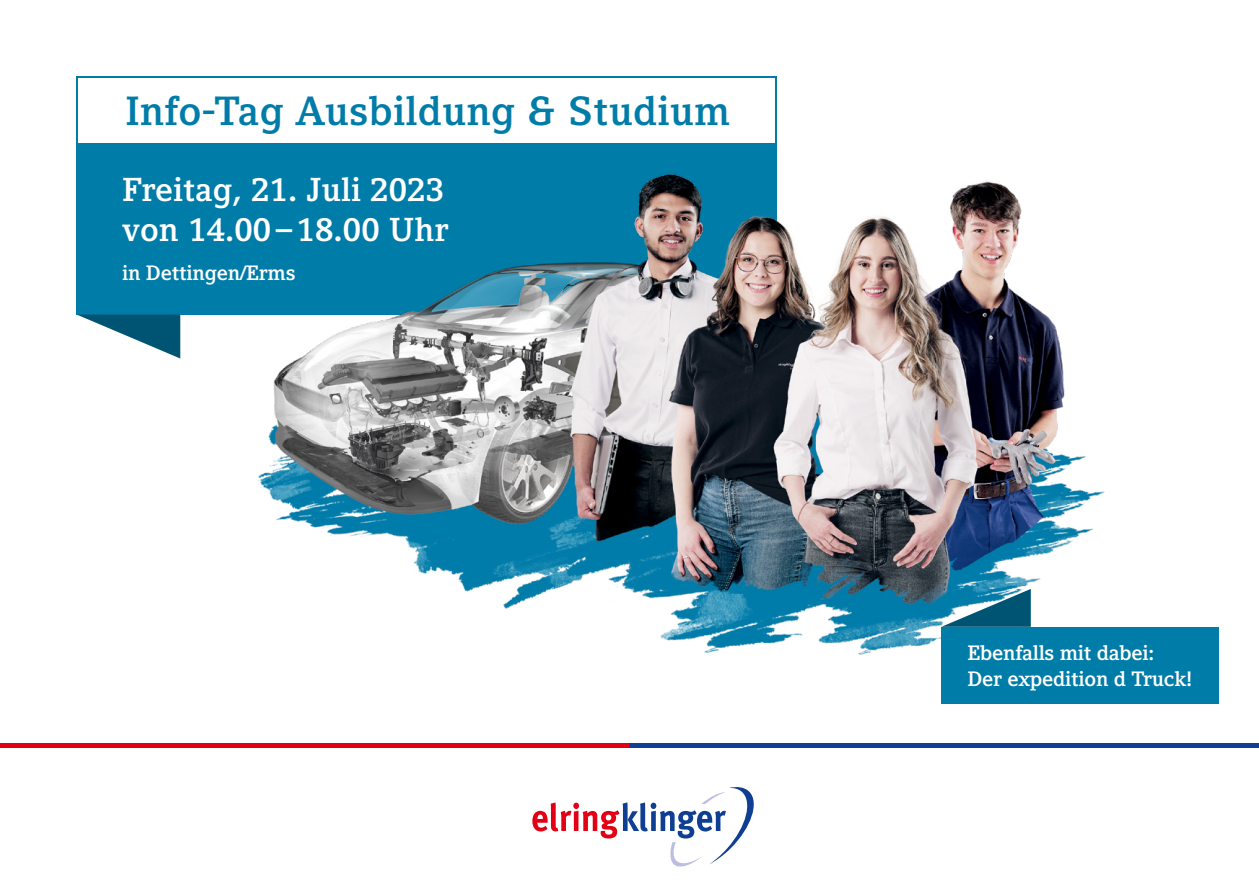
<style>
.page{position:relative;width:1259px;height:893px;background:#fff}
.page>*{position:absolute;margin:0;border:0;box-sizing:border-box;transform-origin:0 0}
.t1{font:700 40.5px "Compatil Letter LT Pro";letter-spacing:.01em;color:#007ca9}
.t2{font:700 33px/40.5px "Compatil Letter LT Pro";letter-spacing:.005em;color:#fff}
.t3{font:700 20.7px/26.4px "Compatil Letter LT Pro";letter-spacing:-.01em;color:#fff}
</style>
<div class="page">
<div style="left:77px;top:76px;width:699px;height:238px;background:#007ca9"></div>
<div style="left:78px;top:78px;width:696px;height:64px;background:#fff"></div>
<svg style="left:77px;top:314px;width:103px;height:44px"></svg>
<img style="left:244px;top:137px;width:861px;height:518px">
<div style="left:941px;top:627px;width:278px;height:77px;background:#007ca9"></div>
<svg style="left:941px;top:589px;width:89px;height:38px;background:#32809e"></svg>
<svg style="left:532px;top:787px;width:222px;height:80px"></svg>
<div style="left:0;top:743px;width:629px;height:5px;background:#e30015"></div>
<div style="left:629px;top:743px;width:630px;height:5px;background:#0f3f93"></div>
<h1 class="t1" style="left:126px;top:87px;width:606px">Info-Tag Ausbildung &amp; Studium</h1>
<h2 class="t2" style="left:122px;top:170px;width:328px">Freitag, 21. Juli 2023 von 14.00–18.00 Uhr</h2>
<p class="t3" style="left:122px;top:260px;width:175px">in Dettingen/Erms</p>
<p class="t3" style="left:967px;top:639px;width:227px">Ebenfalls mit dabei:<br>Der expedition d Truck!</p>
</div>
